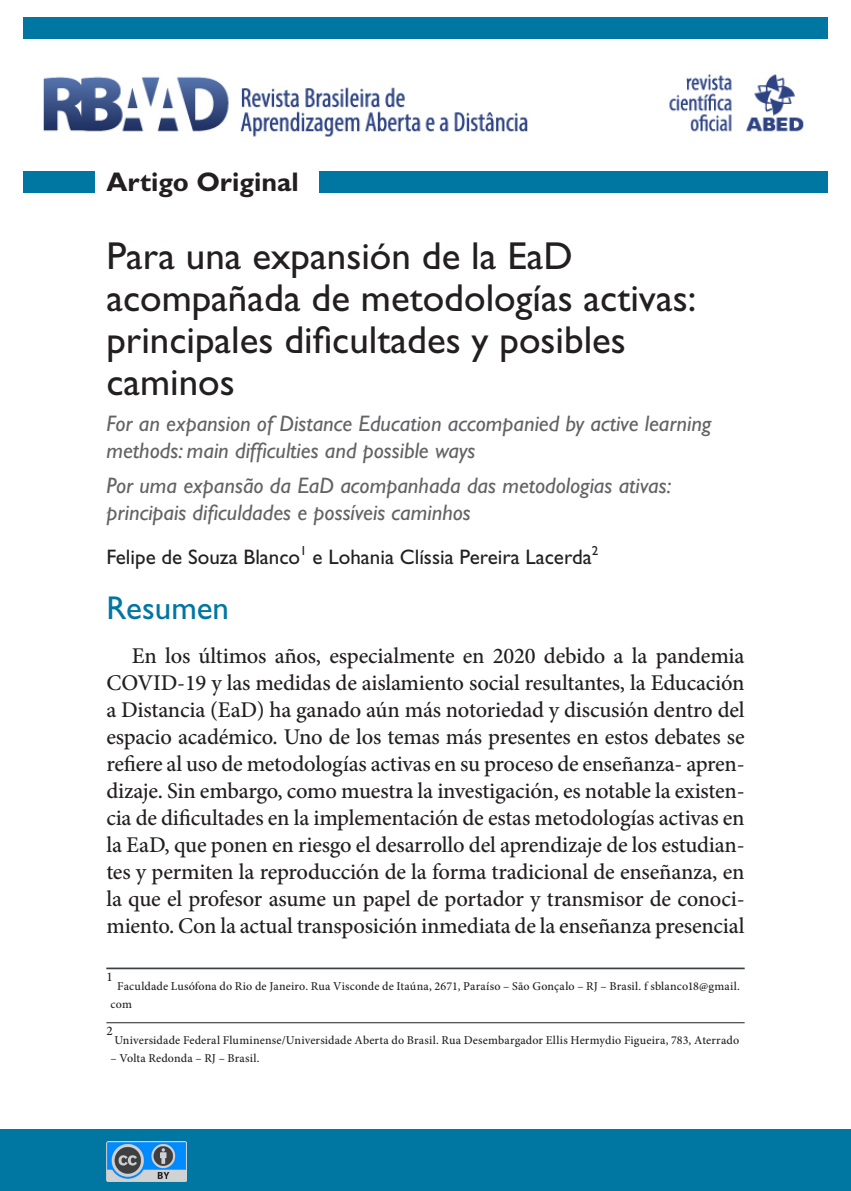
<style>
.page{position:relative;width:851px;height:1191px;background:#fff}
.page>*{position:absolute;margin:0;border:0;box-sizing:border-box;transform-origin:0 0}
.Título_Artigo{font:39px/42px "Gill Sans Std";color:#231f20}
.Titulo{font:33px "Gill Sans Std";color:#0076a3}
.secao_da_revista{font:700 27px "Gill Sans Std";color:#231f20}
.Texto_corrido{font:500 22.5px/27px "Minion Pro";letter-spacing:-.01em;color:#231f20;text-align:justify}
.titulo_artigo_traduc{font:italic 22.5px/27px "Gill Sans Std";color:#636366}
.Autor_Artigo{font:21px "Gill Sans Std";color:#231f20}
.Nota_de_rodapé_-_1a{font:500 13.05px "Minion Pro";color:#231f20}
.Nota_de_rodapé_-_1a-2{font:500 12px/18px "Minion Pro";letter-spacing:.01em;color:#231f20}
</style>
<div class="page">
<hr style="left:104px;top:0;width:1px;height:467px;background:#0076a3">
<div style="left:23px;top:17px;width:804px;height:21px;background:#0076a3"></div>
<div style="left:23px;top:171px;width:804px;height:22px;background:#0076a3"></div>
<img style="left:43px;top:65px;width:761px;height:80px">
<div style="left:0;top:1129px;width:850px;height:62px;background:#0076a3"></div>
<div style="left:95px;top:163px;width:224px;height:34px;background:#fff"></div>
<img style="left:107px;top:1141px;width:80px;height:40px">
<hr style="left:106px;top:967px;width:638px;height:1px;background:#0076a3">
<hr style="left:106px;top:968px;width:638px;height:1px;background:#231f20">
<hr style="left:106px;top:1022px;width:638px;height:1px;background:#231f20">
<p class="secao_da_revista" style="left:106px;top:166px;width:194px">Artigo Original</p>
<p class="Título_Artigo" style="left:106px;top:235px;width:591px">Para una expansión de la EaD acompañada de metodologías activas: principales dificultades y posibles caminos</p>
<p class="titulo_artigo_traduc" style="left:106px;top:410px;width:606px">For an expansion of Distance Education accompanied by active learning methods: main difficulties and possible ways</p>
<p class="titulo_artigo_traduc" style="left:106px;top:472px;width:566px">Por uma expansão da EaD acompanhada das metodologias ativas: principais dificuldades e possíveis caminhos</p>
<p class="Autor_Artigo" style="left:106px;top:545px;width:493px">Felipe de Souza Blanco<sup>1</sup> e Lohania Clíssia Pereira Lacerda<sup>2</sup></p>
<p class="Titulo" style="left:106px;top:588px;width:124px">Resumen</p>
<p class="Texto_corrido" style="left:106px;top:642px;width:639px;text-indent:26px">En los últimos años, especialmente en 2020 debido a la pandemia COVID-19 y las medidas de aislamiento social resultantes, la Educación a Distancia (EaD) ha ganado aún más notoriedad y discusión dentro del espacio académico. Uno de los temas más presentes en estos debates se refiere al uso de metodologías activas en su proceso de enseñanza- apren&shy;dizaje. Sin embargo, como muestra la investigación, es notable la existen&shy;cia de dificultades en la implementación de estas metodologías activas en la EaD, que ponen en riesgo el desarrollo del aprendizaje de los estudian&shy;tes y permiten la reproducción de la forma tradicional de enseñanza, en la que el profesor asume un papel de portador y transmisor de conoci&shy;miento. Con la actual transposición inmediata de la enseñanza presencial</p>
<p class="Nota_de_rodapé_-_1a" style="left:106px;top:968px;width:8px">1</p>
<p class="Nota_de_rodapé_-_1a-2" style="left:111px;top:977px;width:630px;text-indent:7px">Faculdade Lusófona do Rio de Janeiro. Rua Visconde de Itaúna, 2671, Paraíso – São Gonçalo – RJ – Brasil. f sblanco18@gmail. com</p>
<p class="Nota_de_rodapé_-_1a" style="left:106px;top:1022px;width:8px">2</p>
<p class="Nota_de_rodapé_-_1a-2" style="left:114px;top:1031px;width:626px">Universidade Federal Fluminense/Universidade Aberta do Brasil. Rua Desembargador Ellis Hermydio Figueira, 783, Aterrado</p>
<p class="Nota_de_rodapé_-_1a-2" style="left:111px;top:1049px;width:150px">– Volta Redonda – RJ – Brasil.</p>
</div>
